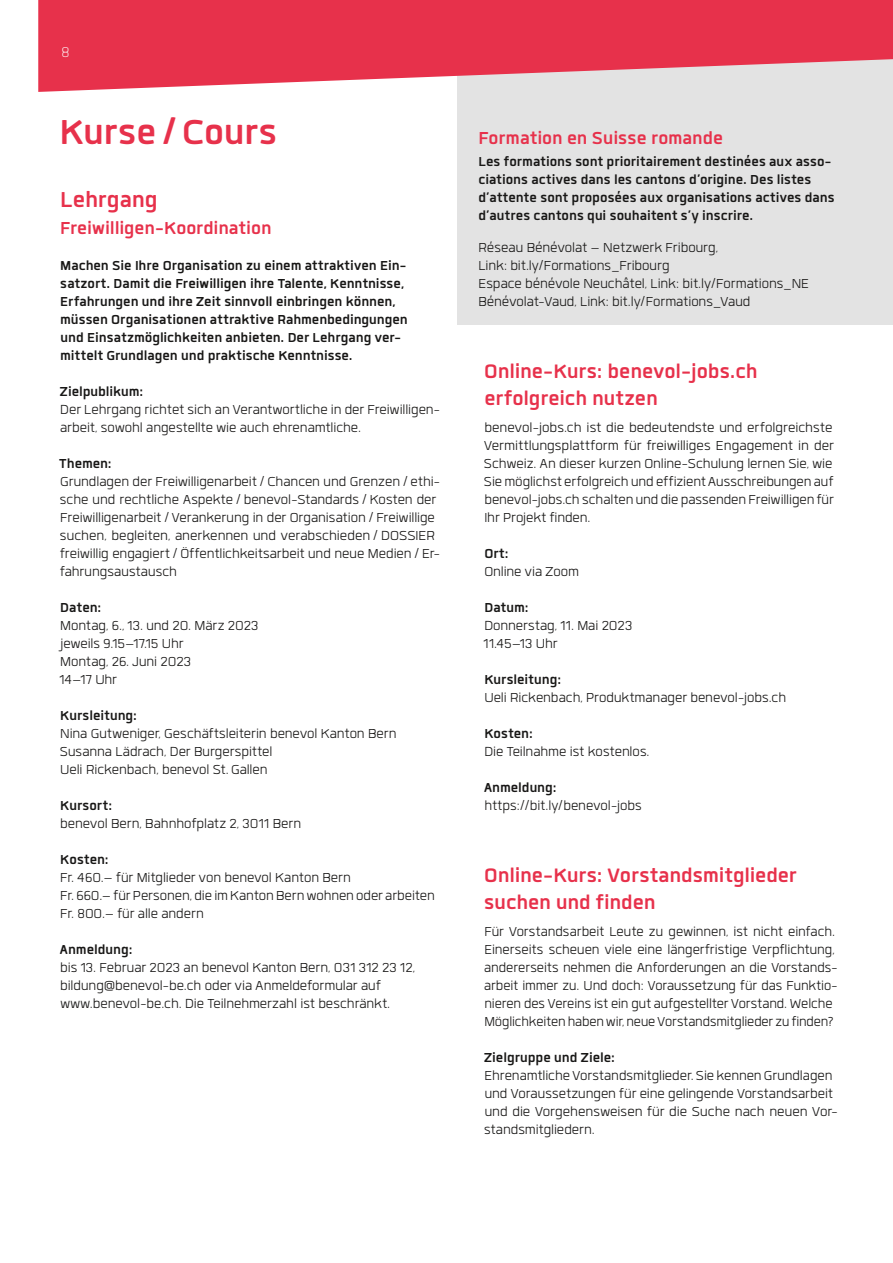
<style>
.page{position:relative;width:893px;height:1263px;background:#fff}
.page>*{position:absolute;margin:0;border:0;box-sizing:border-box;transform-origin:0 0}
.t1{font:700 48px "Quan";letter-spacing:-.005em;color:#e7314b}
.t2{font:700 30px "Quan";letter-spacing:-.005em;color:#e7314b}
.t3{font:700 27px/27px "Quan";letter-spacing:-.005em;color:#e7314b}
.t4{font:700 24px "Quan";letter-spacing:-.005em;color:#e7314b}
.t5{font:300 19.5px "Quan";color:#fff}
.t6{font:300 18px/18px "Quan";letter-spacing:-.005em;color:#181716}
.t7{font:700 18px/18px "Quan";color:#181716}
</style>
<div class="page">
<div style="left:457px;top:18px;width:436px;height:306px;background:#e3e3e3"></div>
<svg style="left:38px;top:0;width:855px;height:92px;fill:#e7314b"></svg>
<p class="t5" style="left:62px;top:43px;width:10px">8</p>
<h1 class="t1" style="left:60px;top:109px;width:219px">Kurse/Cours</h1>
<h2 class="t2" style="left:60px;top:186px;width:99px">Lehrgang</h2>
<h3 class="t4" style="left:60px;top:217px;width:213px">Freiwilligen-Koordination</h3>
<p class="t7" style="left:60px;top:256px;width:349px">Machen Sie Ihre Organisation zu einem attraktiven Ein&shy;satzort. Damit die Freiwilligen ihre Talente, Kenntnisse, Erfahrungen und ihre Zeit sinnvoll einbringen können, müssen Organisationen attraktive Rahmenbedingungen und Einsatzmöglichkeiten anbieten. Der Lehrgang ver&shy;mittelt Grundlagen und praktische Kenntnisse.</p>
<p class="t7" style="left:60px;top:382px;width:85px">Zielpublikum:</p>
<p class="t6" style="left:60px;top:400px;width:382px">Der Lehrgang richtet sich an Verantwortliche in der Freiwilligen&shy;arbeit, sowohl angestellte wie auch ehrenamtliche.</p>
<p class="t7" style="left:59px;top:454px;width:54px">Themen:</p>
<p class="t6" style="left:60px;top:472px;width:382px">Grundlagen der Freiwilligenarbeit/ Chancen und Grenzen / ethi&shy;sche und rechtliche Aspekte / benevol-Standards/ Kosten der Freiwilligenarbeit/ Verankerung in der Organisation / Freiwillige suchen, begleiten, anerkennen und verabschieden / DOSSIER freiwillig engagiert/ Öffentlichkeitsarbeit und neue Medien / Er&shy;fahrungsaustausch</p>
<p class="t7" style="left:60px;top:598px;width:43px">Daten:</p>
<p class="t6" style="left:59px;top:616px;width:201px">Montag, 6., 13. und 20. März 2023 jeweils 9.15–17.15 Uhr<br>Montag, 26. Juni 2023<br>14–17 Uhr</p>
<p class="t7" style="left:60px;top:706px;width:78px">Kursleitung:</p>
<p class="t6" style="left:60px;top:724px;width:338px">Nina Gutweniger, Geschäftsleiterin benevol Kanton Bern<br>Susanna Lädrach, Der Burgerspittel<br>Ueli Rickenbach, benevol St. Gallen</p>
<p class="t7" style="left:60px;top:796px;width:53px">Kursort:</p>
<p class="t6" style="left:60px;top:814px;width:242px">benevol Bern, Bahnhofplatz 2, 3011 Bern</p>
<p class="t7" style="left:60px;top:850px;width:50px">Kosten:</p>
<p class="t6" style="left:60px;top:868px;width:376px">Fr. 460.– für Mitglieder von benevol Kanton Bern<br>Fr. 660.– für Personen, die im Kanton Bern wohnen oder arbeiten<br>Fr. 800.– für alle andern</p>
<p class="t7" style="left:60px;top:940px;width:74px">Anmeldung:</p>
<p class="t6" style="left:60px;top:958px;width:356px">bis 13. Februar 2023 an benevol Kanton Bern, 031 312 23 12, bildung@benevol-be.ch oder via Anmeldeformular auf www.benevol-be.ch. Die Teilnehmerzahl ist beschränkt.</p>
<h3 class="t4" style="left:478px;top:126px;width:246px">Formation en Suisse romande</h3>
<p class="t7" style="left:478px;top:153px;width:358px">Les formations sont prioritairement destinées aux asso&shy;ciations actives dans les cantons d’origine. Des listes d’attente sont proposées aux organisations actives dans d’autres cantons qui souhaitent s’y inscrire.</p>
<p class="t6" style="left:478px;top:238px;width:332px">Réseau Bénévolat – Netzwerk Fribourg,<br>Link: bit.ly/Formations_Fribourg<br>Espace bénévole Neuchâtel, Link: bit.ly/Formations_NE Bénévolat-Vaud, Link: bit.ly/Formations_Vaud</p>
<h3 class="t3" style="left:484px;top:357px;width:275px">Online-Kurs: benevol-jobs.ch erfolgreich nutzen</h3>
<p class="t6" style="left:484px;top:418px;width:351px;text-align:justify">benevol-jobs.ch ist die bedeutendste und erfolgreichste Vermittlungsplattform für freiwilliges Engagement in der Schweiz. An dieser kurzen Online-Schulung lernen Sie, wie Sie möglichst erfolgreich und effizient Ausschreibungen auf benevol-jobs.ch schalten und die passenden Freiwilligen für Ihr Projekt finden.</p>
<p class="t7" style="left:484px;top:544px;width:26px">Ort:</p>
<p class="t6" style="left:484px;top:562px;width:96px">Online via Zoom</p>
<p class="t7" style="left:484px;top:598px;width:46px">Datum:</p>
<p class="t6" style="left:484px;top:616px;width:150px">Donnerstag, 11. Mai 2023<br>11.45–13 Uhr</p>
<p class="t7" style="left:484px;top:670px;width:78px">Kursleitung:</p>
<p class="t6" style="left:484px;top:688px;width:303px">Ueli Rickenbach, Produktmanager benevol-jobs.ch</p>
<p class="t7" style="left:484px;top:724px;width:50px">Kosten:</p>
<p class="t6" style="left:484px;top:742px;width:167px">Die Teilnahme ist kostenlos.</p>
<p class="t7" style="left:484px;top:778px;width:74px">Anmeldung:</p>
<p class="t6" style="left:484px;top:796px;width:159px">https://bit.ly/benevol-jobs</p>
<h3 class="t3" style="left:484px;top:861px;width:314px">Online-Kurs: Vorstandsmitglieder suchen und finden</h3>
<p class="t6" style="left:484px;top:922px;width:355px">Für Vorstandsarbeit Leute zu gewinnen, ist nicht einfach.<br>Einerseits scheuen viele eine längerfristige Verpflichtung, andererseits nehmen die Anforderungen an die Vorstands&shy;arbeit immer zu. Und doch: Voraussetzung für das Funktio&shy;nieren des Vereins ist ein gut aufgestellter Vorstand. Welche Möglichkeiten haben wir, neue Vorstandsmitglieder zu finden?</p>
<p class="t7" style="left:484px;top:1048px;width:132px">Zielgruppe und Ziele:</p>
<p class="t6" style="left:484px;top:1066px;width:355px">Ehrenamtliche Vorstandsmitglieder. Sie kennen Grundlagen und Voraussetzungen für eine gelingende Vorstandsarbeit und die Vorgehensweisen für die Suche nach neuen Vor&shy;standsmitgliedern.</p>
</div>
